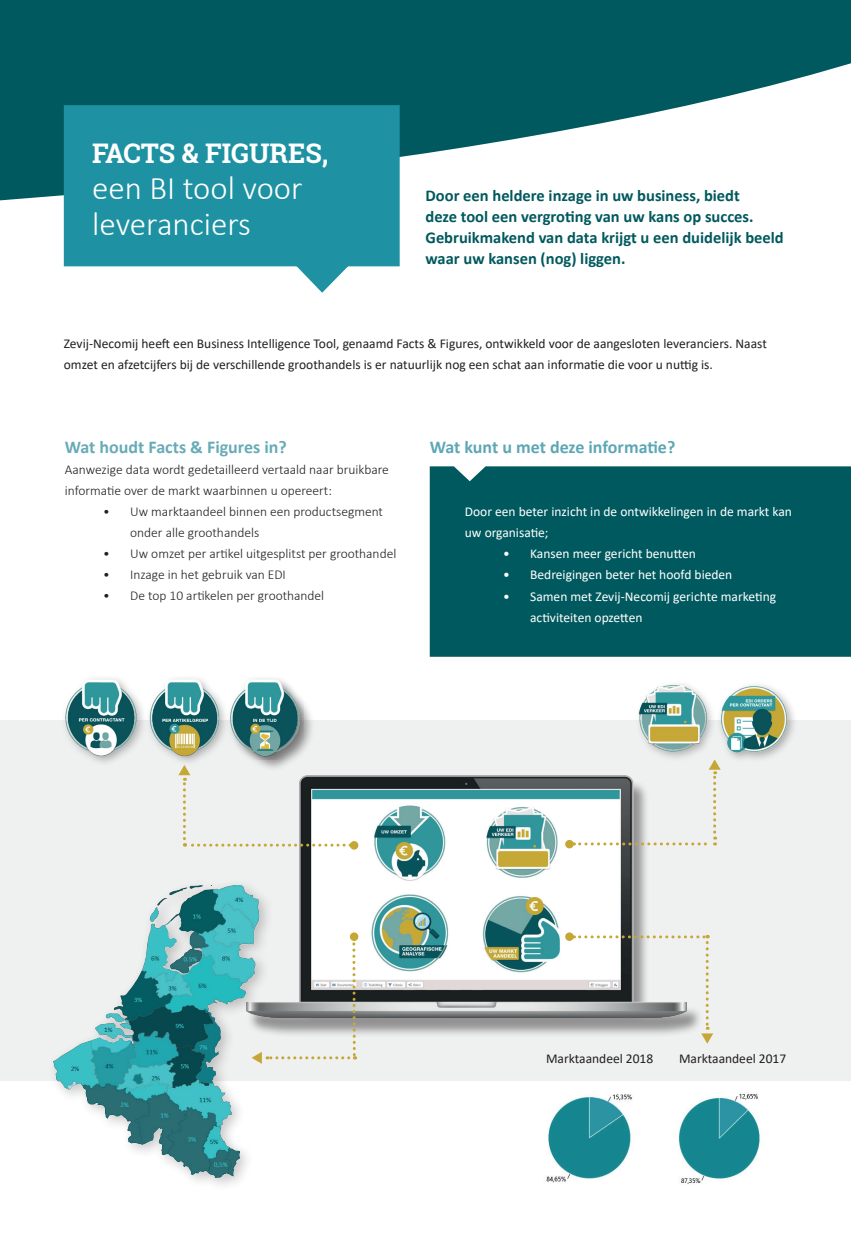
<style>
.page{position:relative;width:851px;height:1234px;background:#fff}
.page>*{position:absolute;margin:0;border:0;box-sizing:border-box;transform-origin:0 0}
.t1{font:300 33px/36px "Calibri";color:#fff}
.t2{font:700 27px "Roboto Slab";color:#fff}
.t3{font:700 18px "Calibri";letter-spacing:-.005em;color:#5da7b5}
.t4{font:700 18px "Calibri";color:#68abb8}
.t5{font:700 16.5px/21px "Calibri";color:#00595e}
.t6{font:300 13.5px/21px "Calibri";color:#231f20}
.t7{font:13.5px/21px "Calibri";color:#231f20}
.t8{font:13.5px/21px "Calibri";color:#fff}
</style>
<div class="page">
<img style="left:658px;top:1080px;width:108px;height:104px">
<div style="left:0;top:720px;width:850px;height:360px;background:#eff0f0"></div>
<div style="left:247px;top:779px;width:456px;height:258px;background:#231f20;opacity:.45"></div>
<img style="left:247px;top:775px;width:439px;height:242px">
<div style="left:47px;top:878px;width:227px;height:314px;background:#231f20;opacity:.25"></div>
<img style="left:45px;top:885px;width:222px;height:294px">
<div style="left:61px;top:674px;width:87px;height:92px;background:#231f20;opacity:.35"></div>
<img style="left:61px;top:677px;width:80px;height:83px">
<div style="left:145px;top:674px;width:85px;height:92px;background:#231f20;opacity:.35"></div>
<img style="left:144px;top:677px;width:81px;height:82px">
<div style="left:230px;top:680px;width:86px;height:91px;background:#231f20;opacity:.45"></div>
<div style="left:225px;top:677px;width:79px;height:82px;background:#231f20;opacity:.35"></div>
<div style="left:634px;top:680px;width:83px;height:82px;background:#231f20;opacity:.35"></div>
<img style="left:635px;top:680px;width:76px;height:78px">
<img style="left:546px;top:1094px;width:86px;height:89px">
<div style="left:715px;top:680px;width:82px;height:82px;background:#231f20;opacity:.35"></div>
<img style="left:717px;top:680px;width:75px;height:77px">
<div style="left:566px;top:840px;width:7px;height:7px;background:#c6a736;border-radius:50%"></div>
<div style="left:565px;top:839px;width:8px;height:9px;border:2px solid #c6a736;border-radius:50%"></div>
<svg style="left:573px;top:759px;width:147px;height:86px"></svg>
<div style="left:350px;top:841px;width:7px;height:7px;background:#c6a736;border-radius:50%"></div>
<div style="left:350px;top:840px;width:8px;height:9px;border:2px solid #c6a736;border-radius:50%"></div>
<svg style="left:178px;top:764px;width:166px;height:82px"></svg>
<div style="left:566px;top:933px;width:7px;height:7px;background:#c6a736;border-radius:50%"></div>
<div style="left:565px;top:932px;width:8px;height:8px;border:2px solid #c6a736;border-radius:50%"></div>
<svg style="left:573px;top:934px;width:140px;height:109px"></svg>
<div style="left:350px;top:933px;width:7px;height:7px;background:#c6a736;border-radius:50%"></div>
<div style="left:350px;top:932px;width:8px;height:8px;border:2px solid #c6a736;border-radius:50%"></div>
<svg style="left:251px;top:936px;width:105px;height:127px"></svg>
<div style="left:429px;top:466px;width:421px;height:190px;background:#00595e"></div>
<svg style="left:0;top:0;width:850px;height:201px;fill:#00595e"></svg>
<svg style="left:50px;top:91px;width:363px;height:202px"></svg>
<h2 class="t2" style="left:92px;top:134px;width:237px">FACTS &amp; FIGURES,</h2>
<h1 class="t1" style="left:92px;top:169px;width:212px">een BI tool voor leveranciers</h1>
<p class="t5" style="left:425px;top:185px;width:360px">Door een heldere inzage in uw business, biedt<br>deze tool een vergroting van uw kans op succes.<br>Gebruikmakend van data krijgt u een duidelijk beeld waar uw kansen (nog) liggen.</p>
<p class="t7" style="left:64px;top:333px;width:704px">Zevij-Necomij heeft een Business Intelligence Tool, genaamd Facts &amp; Figures, ontwikkeld voor de aangesloten leveranciers. Naast omzet en afzetcijfers bij de verschillende groothandels is er natuurlijk nog een schat aan informatie die voor u nuttig is.</p>
<h3 class="t4" style="left:65px;top:434px;width:223px">Wat houdt Facts &amp; Figures in?</h3>
<p class="t6" style="left:65px;top:459px;width:325px">Aanwezige data wordt gedetailleerd vertaald naar bruikbare informatie over de markt waarbinnen u opereert:</p>
<p class="t6" style="left:130px;top:501px;width:254px;text-indent:-27px">• Uw marktaandeel binnen een productsegment onder alle groothandels</p>
<p class="t6" style="left:103px;top:543px;width:294px">• Uw omzet per artikel uitgesplitst per groothandel</p>
<p class="t6" style="left:103px;top:564px;width:184px">• Inzage in het gebruik van EDI</p>
<p class="t6" style="left:103px;top:585px;width:222px">• De top 10 artikelen per groothandel</p>
<h3 class="t3" style="left:429px;top:434px;width:247px">Wat kunt u met deze informatie?</h3>
<p class="t8" style="left:465px;top:501px;width:328px">Door een beter inzicht in de ontwikkelingen in de markt kan uw organisatie;</p>
<p class="t8" style="left:503px;top:543px;width:194px">• Kansen meer gericht benutten</p>
<p class="t8" style="left:503px;top:564px;width:231px">• Bedreigingen beter het hoofd bieden</p>
<p class="t8" style="left:530px;top:585px;width:247px;text-indent:-27px">• Samen met Zevij-Necomij gerichte marketing activiteiten opzetten</p>
<p class="t7" style="left:546px;top:1047px;width:109px">Marktaandeel 2018</p>
<p class="t7" style="left:679px;top:1047px;width:109px">Marktaandeel 2017</p>
</div>
